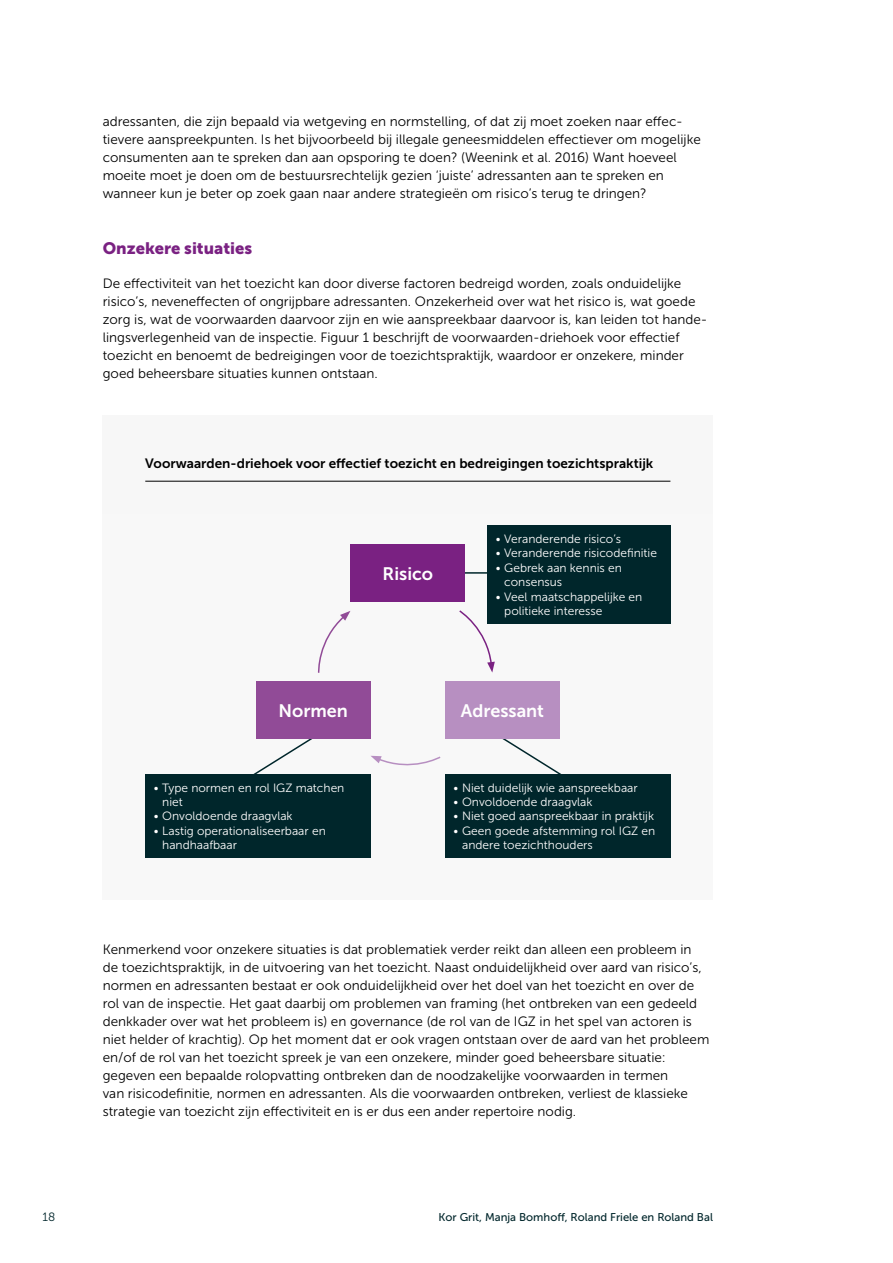
<style>
.page{position:relative;width:893px;height:1263px;background:#fff}
.page>*{position:absolute;margin:0;border:0;box-sizing:border-box;transform-origin:0 0}
.t1{font:18px "Museo Sans 700";color:#fff}
.t2{font:16.5px "Museo Sans 900";color:#7a2182}
.t3{font:13.5px/18px "Museo Sans 300";color:#000}
.t4{font:13.5px "Museo Sans 700";color:#000}
.t5{font:12px/14.4px "Museo Sans 300";color:#fff}
.t6{font:12px "Museo Sans 300";color:#00262b}
.t7{font:11.25px "Museo Sans 500";color:#00262b}
</style>
<div class="page">
<div style="left:103px;top:432px;width:610px;height:468px;background:#f8f8f8"></div>
<div style="left:103px;top:415px;width:610px;height:99px;background:#f7f7f7"></div>
<hr style="left:145px;top:481px;width:525px;height:1px;background:#000">
<div style="left:145px;top:774px;width:226px;height:84px;background:#00262b"></div>
<div style="left:445px;top:774px;width:225px;height:84px;background:#00262b"></div>
<svg style="left:317px;top:611px;width:33px;height:62px"></svg>
<svg style="left:459px;top:610px;width:36px;height:62px"></svg>
<svg style="left:371px;top:756px;width:70px;height:10px"></svg>
<svg style="left:502px;top:739px;width:59px;height:35px"></svg>
<svg style="left:253px;top:739px;width:59px;height:35px"></svg>
<div style="left:445px;top:681px;width:115px;height:58px;background:#b78fc1"></div>
<div style="left:256px;top:681px;width:115px;height:58px;background:#914b97"></div>
<hr style="left:462px;top:572px;width:44px;height:2px;background:#00262b">
<div style="left:487px;top:525px;width:183px;height:98px;background:#00262b"></div>
<div style="left:350px;top:544px;width:115px;height:58px;background:#7a2182"></div>
<p class="t3" style="left:103px;top:112px;width:599px">adressanten, die zijn bepaald via wetgeving en normstelling, of dat zij moet zoeken naar effec&shy;tievere aanspreekpunten. Is het bijvoorbeeld bij illegale geneesmiddelen effectiever om mogelijke consumenten aan te spreken dan aan opsporing te doen? (Weenink et al. 2016) Want hoeveel moeite moet je doen om de bestuursrechtelijk gezien ‘juiste’ adressanten aan te spreken en wanneer kun je beter op zoek gaan naar andere strategieën om risico’s terug te dringen?</p>
<p class="t2" style="left:103px;top:238px;width:151px">Onzekere situaties</p>
<p class="t3" style="left:103px;top:274px;width:606px">De effectiviteit van het toezicht kan door diverse factoren bedreigd worden, zoals onduidelijke risico’s, neveneffecten of ongrijpbare adressanten. Onzekerheid over wat het risico is, wat goede zorg is, wat de voorwaarden daarvoor zijn en wie aanspreekbaar daarvoor is, kan leiden tot hande&shy;lingsverlegenheid van de inspectie. Figuur 1 beschrijft de voorwaarden-driehoek voor effectief toezicht en benoemt de bedreigingen voor de toezichtspraktijk, waardoor er onzekere, minder goed beheersbare situaties kunnen ontstaan.</p>
<p class="t4" style="left:145px;top:456px;width:510px">Voorwaarden-driehoek voor effectief toezicht en bedreigingen toezichtspraktijk</p>
<h1 class="t1" style="left:383px;top:563px;width:52px">Risico</h1>
<p class="t5" style="left:496px;top:532px;width:127px">• Veranderende risico’s</p>
<p class="t5" style="left:496px;top:546px;width:163px">• Veranderende risicodefinitie</p>
<p class="t5" style="left:504px;top:560px;width:119px;text-indent:-9px">• Gebrek aan kennis en consensus</p>
<p class="t5" style="left:504px;top:589px;width:140px;text-indent:-9px">• Veel maatschappelijke en politieke interesse</p>
<h1 class="t1" style="left:279px;top:700px;width:71px">Normen</h1>
<h1 class="t1" style="left:461px;top:700px;width:85px">Adressant</h1>
<p class="t5" style="left:162px;top:780px;width:184px;text-indent:-9px">• Type normen en rol IGZ matchen niet</p>
<p class="t5" style="left:154px;top:809px;width:140px">• Onvoldoende draagvlak</p>
<p class="t5" style="left:162px;top:823px;width:165px;text-indent:-9px">• Lastig operationaliseerbaar en handhaafbaar</p>
<p class="t5" style="left:454px;top:780px;width:186px">• Niet duidelijk wie aanspreekbaar</p>
<p class="t5" style="left:454px;top:795px;width:140px">• Onvoldoende draagvlak</p>
<p class="t5" style="left:454px;top:809px;width:202px">• Niet goed aanspreekbaar in praktijk</p>
<p class="t5" style="left:462px;top:823px;width:195px;text-indent:-9px">• Geen goede afstemming rol IGZ en andere toezichthouders</p>
<p class="t3" style="left:103px;top:940px;width:608px">Kenmerkend voor onzekere situaties is dat problematiek verder reikt dan alleen een probleem in de toezichtspraktijk, in de uitvoering van het toezicht. Naast onduidelijkheid over aard van risico’s, normen en adressanten bestaat er ook onduidelijkheid over het doel van het toezicht en over de rol van de inspectie. Het gaat daarbij om problemen van framing (het ontbreken van een gedeeld denkkader over wat het probleem is) en governance (de rol van de IGZ in het spel van actoren is niet helder of krachtig). Op het moment dat er ook vragen ontstaan over de aard van het probleem en/of de rol van het toezicht spreek je van een onzekere, minder goed beheersbare situatie: gegeven een bepaalde rolopvatting ontbreken dan de noodzakelijke voorwaarden in termen<br>van risicodefinitie, normen en adressanten. Als die voorwaarden ontbreken, verliest de klassieke strategie van toezicht zijn effectiviteit en is er dus een ander repertoire nodig.</p>
<p class="t6" style="left:43px;top:1210px;width:14px">18</p>
<p class="t7" style="left:439px;top:1211px;width:276px">Kor Grit, Manja Bomhoff, Roland Friele en Roland Bal</p>
</div>
